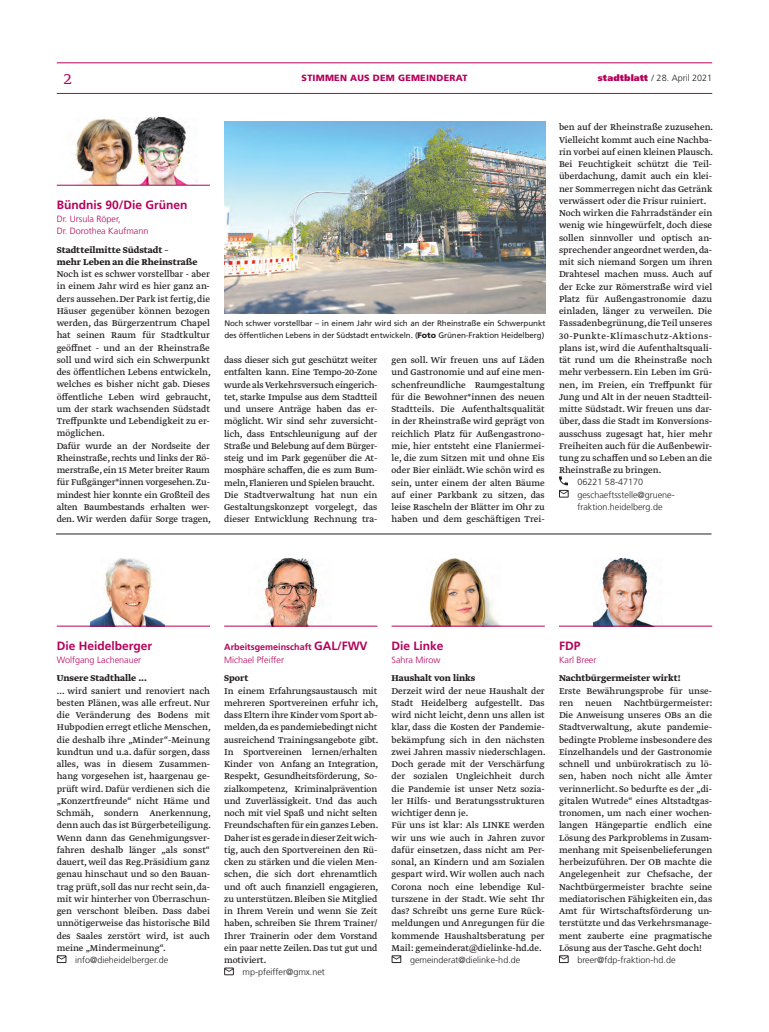
<style>
.page{position:relative;width:769px;height:1032px;background:#fff}
.page>*{position:absolute;margin:0;border:0;box-sizing:border-box;transform-origin:0 0}
.t1{font:300 18px "Greta Text Std";color:#b5025b}
.t2{font:700 12px "Frutiger LT Com";color:#b5025b}
.t3{font:10px/12.3px "Greta Text Std";color:#231f20}
.t4{font:700 10px/12.2px "Greta Text Std";color:#231f20}
.t5{font:300 9px/12.2px "Frutiger LT Com";color:#231f20}
.t6{font:300 9px/12.2px "Frutiger LT Com";color:#b5025b}
.t7{font:700 9px/12.2px "Frutiger LT Com";color:#b5025b}
.t8{font:900 9px "Frutiger LT Std";letter-spacing:.025em;color:#b5025b}
.t9{font:8px/12.2px "Frutiger LT Pro";letter-spacing:-.01em;color:#231f20}
.s1{font-family:"Frutiger LT Pro";font-weight:900;color:#b5025b}
.s2{font-family:"Frutiger LT Std";font-weight:900}
.s3{font-size:12px}
.s4{font-weight:300}
</style>
<div class="page">
<hr style="left:57px;top:63px;width:654px;height:1px;background:#b5025b">
<hr style="left:57px;top:93px;width:654px;height:1px;background:#b5025b">
<img style="left:58px;top:118px;width:139px;height:67px">
<hr style="left:57px;top:185px;width:153px;height:1px;background:#b5025b">
<svg style="left:559px;top:476px;width:9px;height:22px"></svg>
<img style="left:224px;top:121px;width:321px;height:193px">
<hr style="left:56px;top:534px;width:655px;height:1px;background:#231f20">
<img style="left:90px;top:559px;width:74px;height:67px">
<hr style="left:57px;top:626px;width:153px;height:1px;background:#b5025b">
<svg style="left:57px;top:955px;width:9px;height:8px"></svg>
<img style="left:248px;top:559px;width:83px;height:67px">
<hr style="left:224px;top:626px;width:153px;height:1px;background:#b5025b">
<svg style="left:224px;top:967px;width:10px;height:8px"></svg>
<img style="left:426px;top:559px;width:75px;height:67px">
<hr style="left:391px;top:626px;width:153px;height:1px;background:#b5025b">
<svg style="left:391px;top:955px;width:10px;height:8px"></svg>
<img style="left:593px;top:559px;width:69px;height:67px">
<hr style="left:558px;top:626px;width:153px;height:1px;background:#b5025b">
<svg style="left:559px;top:955px;width:9px;height:8px"></svg>
<h1 class="t1" style="left:64px;top:68px;width:9px">2</h1>
<p class="t5" style="left:597px;top:72px;width:116px"><span class="s1">stadtblatt</span> / 28. April 2021</p>
<p class="t8" style="left:301px;top:73px;width:167px">STIMMEN AUS DEM GEMEINDERAT</p>
<p class="t2" style="left:57px;top:198px;width:132px">Bündnis 90/Die Grünen</p>
<p class="t6" style="left:57px;top:212px;width:93px">Dr. Ursula Röper,<br>Dr. Dorothea Kaufmann</p>
<p class="t4" style="left:57px;top:244px;width:142px">Stadtteilmitte Südstadt –<br>mehr Leben an die Rheinstraße</p>
<p class="t3" style="left:57px;top:268px;width:156px">Noch ist es schwer vorstellbar - aber in einem Jahr wird es hier ganz an&shy;ders aussehen. Der Park ist fertig, die Häuser gegenüber können bezogen werden, das Bürgerzentrum Chapel hat seinen Raum für Stadtkultur geöffnet - und an der Rheinstraße soll und wird sich ein Schwerpunkt des öffentlichen Lebens entwickeln, welches es bisher nicht gab. Dieses öffentliche Leben wird gebraucht, um der stark wachsenden Südstadt Treffpunkte und Lebendigkeit zu er&shy;möglichen.<br>Dafür wurde an der Nordseite der Rheinstraße, rechts und links der Rö&shy;merstraße, ein 15 Meter breiter Raum für Fußgänger*innen vorgesehen. Zu&shy;mindest hier konnte ein Großteil des alten Baumbestands erhalten wer&shy;den. Wir werden dafür Sorge tragen,</p>
<p class="t9" style="left:224px;top:317px;width:322px">Noch schwer vorstellbar – in einem Jahr wird sich an der Rheinstraße ein Schwerpunkt des öffentlichen Lebens in der Südstadt entwickeln. (<span class="s2">Foto</span> Grünen-Fraktion Heidelberg)</p>
<p class="t3" style="left:224px;top:354px;width:155px">dass dieser sich gut geschützt weiter entfalten kann. Eine Tempo-20-Zone wurde als Verkehrsversuch eingerich&shy;tet, starke Impulse aus dem Stadtteil und unsere Anträge haben das er&shy;möglicht. Wir sind sehr zuversicht&shy;lich, dass Entschleunigung auf der Straße und Belebung auf dem Bürger&shy;steig und im Park gegenüber die At&shy;mosphäre schaffen, die es zum Bum&shy;meln, Flanieren und Spielen braucht.<br>Die Stadtverwaltung hat nun ein Gestaltungskonzept vorgelegt, das dieser Entwicklung Rechnung tra-</p>
<p class="t3" style="left:391px;top:354px;width:155px;text-align:justify">gen soll. Wir freuen uns auf Läden und Gastronomie und auf eine men&shy;schenfreundliche Raumgestaltung für die Bewohner*innen des neuen Stadtteils. Die Aufenthaltsqualität in der Rheinstraße wird geprägt von reichlich Platz für Außengastrono&shy;mie, hier entsteht eine Flaniermei&shy;le, die zum Sitzen mit und ohne Eis oder Bier einlädt. Wie schön wird es sein, unter einem der alten Bäume auf einer Parkbank zu sitzen, das leise Rascheln der Blätter im Ohr zu haben und dem geschäftigen Trei-</p>
<p class="t3" style="left:558px;top:122px;width:156px">ben auf der Rheinstraße zuzusehen.<br>Vielleicht kommt auch eine Nachba&shy;rin vorbei auf einen kleinen Plausch.<br>Bei Feuchtigkeit schützt die Teil&shy;überdachung, damit auch ein klei&shy;ner Sommerregen nicht das Getränk verwässert oder die Frisur ruiniert.<br>Noch wirken die Fahrradständer ein wenig wie hingewürfelt, doch diese sollen sinnvoller und optisch an&shy;sprechender angeordnet werden, da&shy;mit sich niemand Sorgen um ihren Drahtesel machen muss. Auch auf der Ecke zur Römerstraße wird viel Platz für Außengastronomie dazu einladen, länger zu verweilen. Die Fassadenbegrünung, die Teil unseres 30-Punkte-Klimaschutz-Aktions&shy;plans ist, wird die Aufenthaltsquali&shy;tät rund um die Rheinstraße noch mehr verbessern. Ein Leben im Grü&shy;nen, im Freien, ein Treffpunkt für Jung und Alt in der neuen Stadtteil&shy;mitte Südstadt. Wir freuen uns dar&shy;über, dass die Stadt im Konversions&shy;ausschuss zugesagt hat, hier mehr Freiheiten auch für die Außenbewir&shy;tung zu schaffen und so Leben an die Rheinstraße zu bringen.</p>
<p class="t5" style="left:577px;top:476px;width:99px">06221 58-47170 geschaeftsstelle@gruene&shy;fraktion.heidelberg.de</p>
<p class="t2" style="left:57px;top:639px;width:97px">Die Heidelberger</p>
<p class="t6" style="left:57px;top:653px;width:86px">Wolfgang Lachenauer</p>
<p class="t4" style="left:57px;top:673px;width:92px">Unsere Stadthalle ...</p>
<p class="t3" style="left:57px;top:685px;width:156px;text-align:justify">... wird saniert und renoviert nach besten Plänen, was alle erfreut. Nur die Veränderung des Bodens mit Hubpodien erregt etliche Menschen, die deshalb ihre „Minder“-Meinung kundtun und u.a. dafür sorgen, dass alles, was in diesem Zusammen&shy;hang vorgesehen ist, haargenau ge&shy;prüft wird. Dafür verdienen sich die „Konzertfreunde“ nicht Häme und Schmäh, sondern Anerkennung, denn auch das ist Bürgerbeteiligung.<br>Wenn dann das Genehmigungsver&shy;fahren deshalb länger „als sonst“ dauert, weil das Reg.Präsidium ganz genau hinschaut und so den Bauan&shy;trag prüft, soll das nur recht sein, da&shy;mit wir hinterher von Überraschun&shy;gen verschont bleiben. Dass dabei unnötigerweise das historische Bild des Saales zerstört wird, ist auch meine „Mindermeinung“.</p>
<p class="t5" style="left:75px;top:954px;width:94px">info@dieheidelberger.de</p>
<p class="t7" style="left:224px;top:641px;width:145px">Arbeitsgemeinschaft <span class="s3">GAL/FWV<br></span><span class="s4">Michael Pfeiffer</span></p>
<p class="t4" style="left:224px;top:673px;width:26px">Sport</p>
<p class="t3" style="left:224px;top:685px;width:156px;text-align:justify">In einem Erfahrungsaustausch mit mehreren Sportvereinen erfuhr ich, dass Eltern ihre Kinder vom Sport ab&shy;melden,da es pandemiebedingt nicht ausreichend Trainingsangebote gibt.<br>In Sportvereinen lernen/erhalten Kinder von Anfang an Integration, Respekt, Gesundheitsförderung, So&shy;zialkompetenz, Kriminalprävention und Zuverlässigkeit. Und das auch noch mit viel Spaß und nicht selten Freundschaften für ein ganzes Leben.<br>Daher ist es gerade in dieser Zeit wich&shy;tig, auch den Sportvereinen den Rü&shy;cken zu stärken und die vielen Men&shy;schen, die sich dort ehrenamtlich und oft auch finanziell engagieren, zu unterstützen. Bleiben Sie Mitglied in Ihrem Verein und wenn Sie Zeit haben, schreiben Sie Ihrem Trainer/ Ihrer Trainerin oder dem Vorstand ein paar nette Zeilen. Das tut gut und motiviert.</p>
<p class="t5" style="left:242px;top:966px;width:84px">mp-pfeiffer@gmx.net</p>
<p class="t2" style="left:391px;top:639px;width:54px">Die Linke</p>
<p class="t6" style="left:391px;top:653px;width:50px">Sahra Mirow</p>
<p class="t4" style="left:391px;top:673px;width:85px">Haushalt von links</p>
<p class="t3" style="left:391px;top:685px;width:156px">Derzeit wird der neue Haushalt der Stadt Heidelberg aufgestellt. Das wird nicht leicht, denn uns allen ist klar, dass die Kosten der Pandemie&shy;bekämpfung sich in den nächsten zwei Jahren massiv niederschlagen.<br>Doch gerade mit der Verschärfung der sozialen Ungleichheit durch die Pandemie ist unser Netz sozia&shy;ler Hilfs- und Beratungsstrukturen wichtiger denn je.<br>Für uns ist klar: Als LINKE werden wir uns wie auch in Jahren zuvor dafür einsetzen, dass nicht am Per&shy;sonal, an Kindern und am Sozialen gespart wird. Wir wollen auch nach Corona noch eine lebendige Kul&shy;turszene in der Stadt. Wie seht Ihr das? Schreibt uns gerne Eure Rück&shy;meldungen und Anregungen für die kommende Haushaltsberatung per Mail: gemeinderat@dielinke-hd.de.</p>
<p class="t5" style="left:410px;top:954px;width:112px">gemeinderat@dielinke-hd.de</p>
<p class="t2" style="left:558px;top:639px;width:23px">FDP</p>
<p class="t6" style="left:558px;top:653px;width:39px">Karl Breer</p>
<p class="t4" style="left:558px;top:673px;width:123px">Nachtbürgermeister wirkt!</p>
<p class="t3" style="left:558px;top:685px;width:155px;text-align:justify">Erste Bewährungsprobe für unse&shy;ren neuen Nachtbürgermeister:<br>Die Anweisung unseres OBs an die Stadtverwaltung, akute pandemie&shy;bedingte Probleme insbesondere des Einzelhandels und der Gastronomie schnell und unbürokratisch zu lö&shy;sen, haben noch nicht alle Ämter verinnerlicht. So bedurfte es der „di&shy;gitalen Wutrede“ eines Altstadtgas&shy;tronomen, um nach einer wochen&shy;langen Hängepartie endlich eine Lösung des Parkproblems in Zusam&shy;menhang mit Speisenbelieferungen herbeizuführen. Der OB machte die Angelegenheit zur Chefsache, der Nachtbürgermeister brachte seine mediatorischen Fähigkeiten ein, das Amt für Wirtschaftsförderung un&shy;terstützte und das Verkehrsmanage&shy;ment zauberte eine pragmatische Lösung aus der Tasche. Geht doch!</p>
<p class="t5" style="left:577px;top:954px;width:100px">breer@fdp-fraktion-hd.de</p>
</div>
